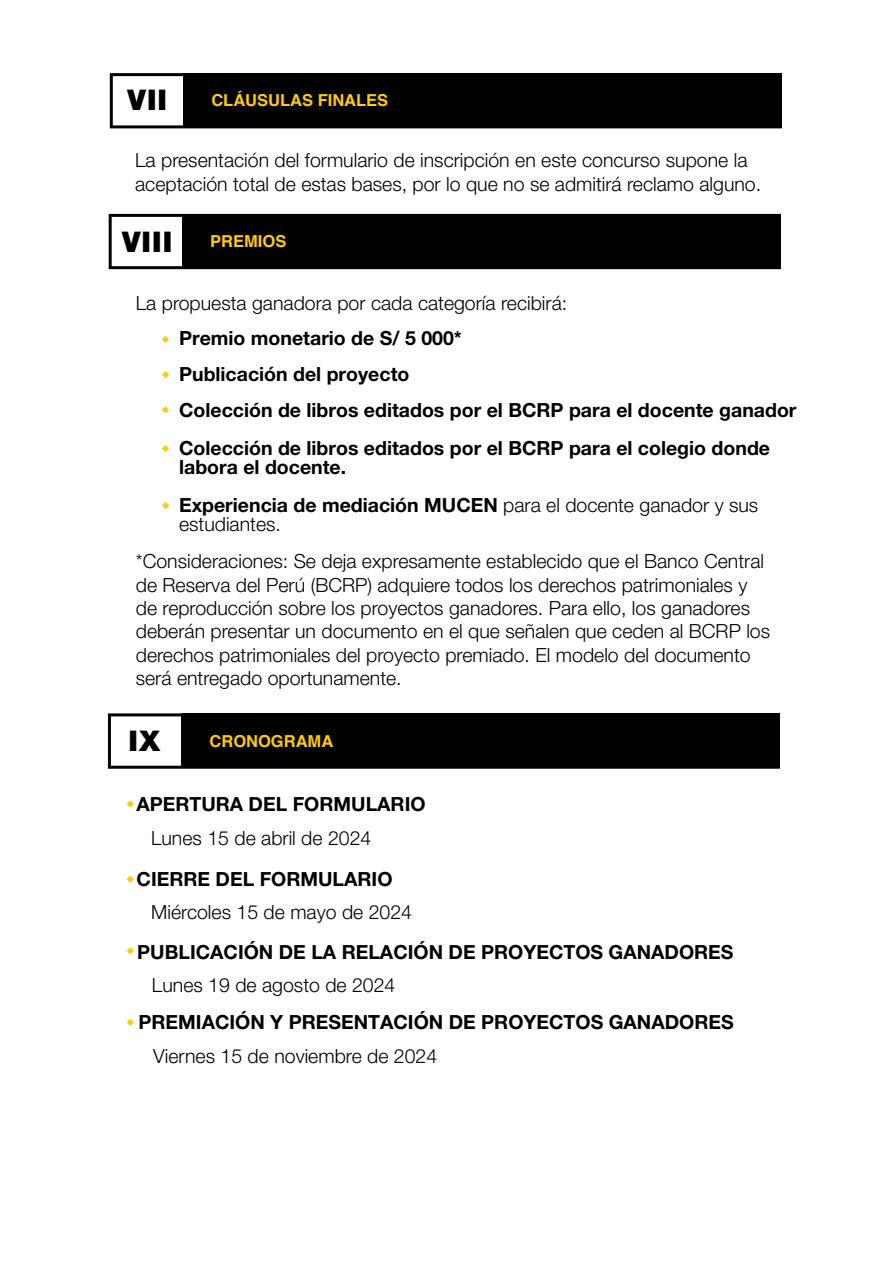
<style>
.page{position:relative;width:893px;height:1263px;background:#fff}
.page>*{position:absolute;margin:0;border:0;box-sizing:border-box;transform-origin:0 0}
.t1{font:900 28.5px "Helvetica Neue LT Std";letter-spacing:.035em;color:#000}
.t2{font:300 19.5px/23.4px "Helvetica Neue LT Pro";color:#000}
.t3{font:700 19.5px/36.5px "Helvetica Neue LT Pro";color:#000}
.t4{font:700 16.5px "Helvetica";color:#fc0}
.s1{font-weight:300}
</style>
<div class="page">
<div style="left:110px;top:73px;width:672px;height:55px;border:3px solid #000"></div>
<div style="left:183px;top:73px;width:599px;height:55px;background:#000"></div>
<svg style="left:162px;top:336px;width:7px;height:7px"></svg>
<svg style="left:162px;top:371px;width:7px;height:7px"></svg>
<svg style="left:162px;top:406px;width:7px;height:7px"></svg>
<svg style="left:162px;top:445px;width:7px;height:7px"></svg>
<svg style="left:162px;top:502px;width:7px;height:7px"></svg>
<div style="left:108px;top:713px;width:672px;height:56px;border:3px solid #000"></div>
<div style="left:181px;top:714px;width:599px;height:54px;background:#000"></div>
<div style="left:109px;top:214px;width:671px;height:55px;border:3px solid #000"></div>
<div style="left:182px;top:214px;width:598px;height:54px;background:#000"></div>
<svg style="left:127px;top:800px;width:7px;height:7px"></svg>
<svg style="left:127px;top:875px;width:7px;height:8px"></svg>
<svg style="left:127px;top:947px;width:7px;height:7px"></svg>
<svg style="left:127px;top:1019px;width:7px;height:7px"></svg>
<h1 class="t1" style="left:128px;top:83px;width:41px">VII</h1>
<p class="t4" style="left:211px;top:87px;width:178px">CLÁUSULAS FINALES</p>
<p class="t2" style="left:135px;top:148px;width:628px">La presentación del formulario de inscripción en este concurso supone la aceptación total de estas bases, por lo que no se admitirá reclamo alguno.</p>
<h1 class="t1" style="left:122px;top:225px;width:52px">VIII</h1>
<p class="t4" style="left:210px;top:228px;width:78px">PREMIOS</p>
<p class="t2" style="left:136px;top:291px;width:433px">La propuesta ganadora por cada categoría recibirá:</p>
<p class="t3" style="left:179px;top:319px;width:619px">Premio monetario de S/ 5 000*<br>Publicación del proyecto<br>Colección de libros editados por el BCRP para el docente ganador Colección de libros editados por el BCRP para el colegio donde</p>
<p class="t3" style="left:179px;top:448px;width:581px;line-height:37.5px">labora el docente.<br>Experiencia de mediación MUCEN <span class="s1">para el docente ganador y sus</span></p>
<p class="t2" style="left:136px;top:505px;width:630px;line-height:36.9px;text-indent:43px">estudiantes.<br>*Consideraciones: Se deja expresamente establecido que el Banco Central</p>
<p class="t2" style="left:136px;top:572px;width:636px">de Reserva del Perú (BCRP) adquiere todos los derechos patrimoniales y de reproducción sobre los proyectos ganadores. Para ello, los ganadores deberán presentar un documento en el que señalen que ceden al BCRP los derechos patrimoniales del proyecto premiado. El modelo del documento será entregado oportunamente.</p>
<h1 class="t1" style="left:129px;top:724px;width:33px">IX</h1>
<p class="t4" style="left:210px;top:727px;width:125px">CRONOGRAMA</p>
<p class="t3" style="left:136px;top:786px;width:291px">APERTURA DEL FORMULARIO</p>
<p class="t2" style="left:151px;top:826px;width:222px">Lunes 15 de abril de 2024</p>
<p class="t3" style="left:137px;top:860px;width:257px">CIERRE DEL FORMULARIO</p>
<p class="t2" style="left:151px;top:900px;width:262px">Miércoles 15 de mayo de 2024</p>
<p class="t3" style="left:137px;top:933px;width:598px">PUBLICACIÓN DE LA RELACIÓN DE PROYECTOS GANADORES</p>
<p class="t2" style="left:152px;top:973px;width:245px">Lunes 19 de agosto de 2024</p>
<p class="t3" style="left:139px;top:1004px;width:597px">PREMIACIÓN Y PRESENTACIÓN DE PROYECTOS GANADORES</p>
<p class="t2" style="left:153px;top:1044px;width:286px">Viernes 15 de noviembre de 2024</p>
</div>
